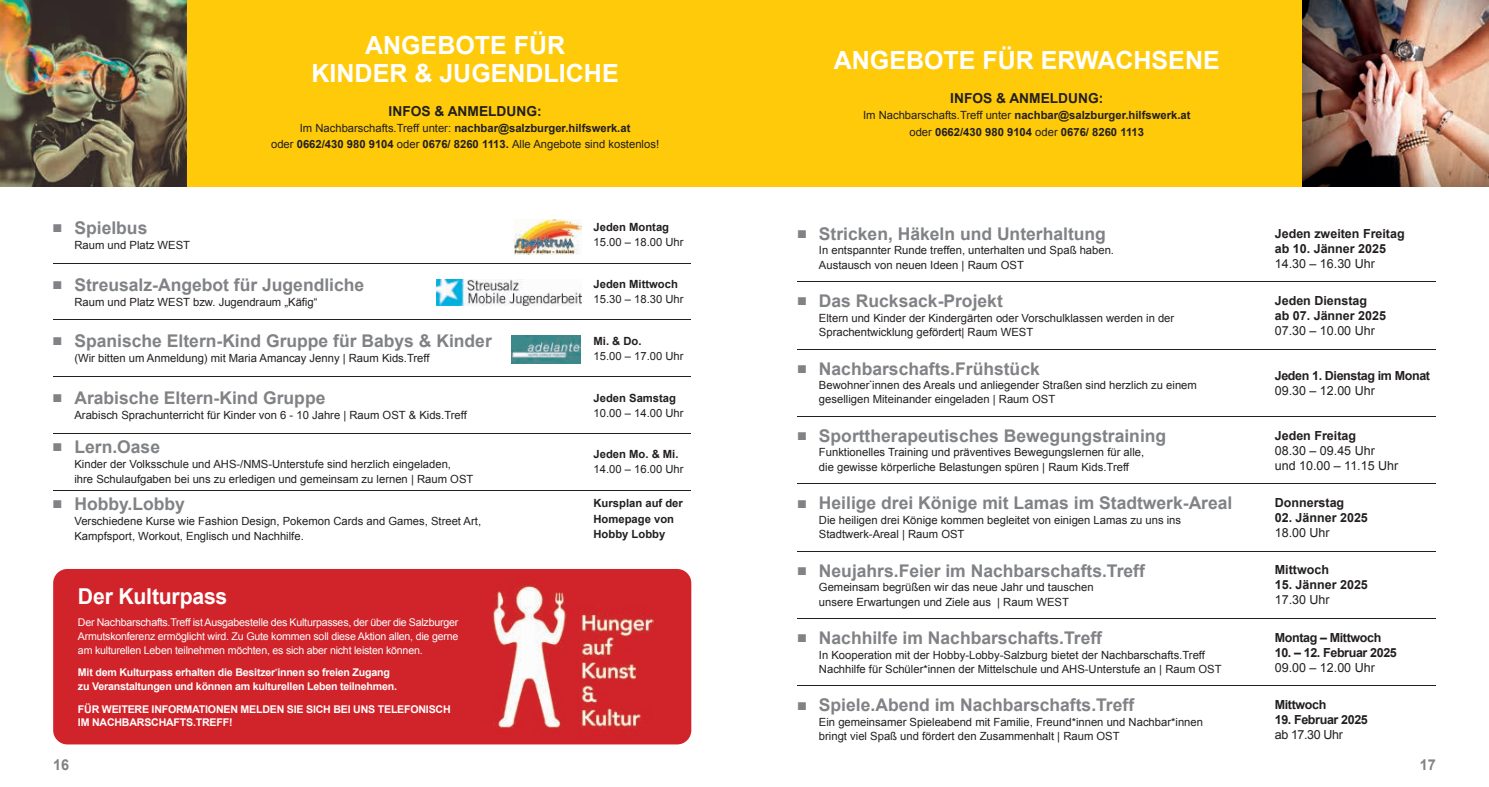
<style>
.page{position:relative;width:1489px;height:787px;background:#fff}
.page>*{position:absolute;margin:0;border:0;box-sizing:border-box;transform-origin:0 0}
.t1{font:700 25px/27.5px "Arial";color:#fff;text-align:center}
.t2{font:700 21.88px "Arial";letter-spacing:-.01em;color:#fff}
.t3{font:700 17.5px "Arial";color:#808285}
.t4{font:700 15px "Arial";color:#808285;scale:.96 1}
.t5{font:700 13.75px "Arial";color:#231f20}
.t6{font:700 12.5px/15px "Arial";color:#231f20}
.t7{font:12.5px/15px "Arial";color:#231f20}
.t8{font:700 12.5px "Arial";letter-spacing:-.03em;color:#231f20}
.t9{font:11.25px/14.4px "Arial";color:#231f20}
.t10{font:700 11.25px/15px "Arial";color:#231f20}
.t11{font:10.62px/13.8px "Arial";letter-spacing:-.02em;color:#fff;text-align:justify}
.t12{font:700 10.62px/13.8px "Arial";letter-spacing:-.02em;color:#fff}
.s1{font-weight:700}
.s2{font-weight:400}
</style>
<div class="page">
<div style="left:0;top:0;width:1488px;height:186px;background:#feca0a"></div>
<img style="left:514px;top:220px;width:67px;height:34px">
<img style="left:436px;top:279px;width:145px;height:27px">
<img style="left:511px;top:336px;width:69px;height:27px">
<hr style="left:53px;top:263px;width:450px;height:1px;background:#231f20">
<hr style="left:503px;top:263px;width:85px;height:1px;background:#231f20">
<hr style="left:588px;top:263px;width:103px;height:1px;background:#231f20">
<hr style="left:53px;top:319px;width:450px;height:1px;background:#231f20">
<hr style="left:503px;top:319px;width:85px;height:1px;background:#231f20">
<hr style="left:588px;top:319px;width:103px;height:1px;background:#231f20">
<hr style="left:53px;top:376px;width:450px;height:1px;background:#231f20">
<hr style="left:503px;top:376px;width:85px;height:1px;background:#231f20">
<hr style="left:588px;top:376px;width:103px;height:1px;background:#231f20">
<hr style="left:53px;top:433px;width:450px;height:1px;background:#231f20">
<hr style="left:503px;top:433px;width:85px;height:1px;background:#231f20">
<hr style="left:588px;top:433px;width:103px;height:1px;background:#231f20">
<hr style="left:53px;top:490px;width:450px;height:1px;background:#231f20">
<hr style="left:503px;top:490px;width:85px;height:1px;background:#231f20">
<hr style="left:588px;top:490px;width:103px;height:1px;background:#231f20">
<img style="left:0;top:0;width:186px;height:186px">
<div style="left:53px;top:569px;width:638px;height:175px;background:#d1232a;border-radius:14px"></div>
<img style="left:493px;top:584px;width:160px;height:148px">
<hr style="left:797px;top:281px;width:474px;height:1px;background:#231f20">
<hr style="left:1271px;top:281px;width:164px;height:1px;background:#231f20">
<hr style="left:797px;top:349px;width:474px;height:1px;background:#231f20">
<hr style="left:1271px;top:349px;width:164px;height:1px;background:#231f20">
<hr style="left:797px;top:416px;width:474px;height:1px;background:#231f20">
<hr style="left:1271px;top:416px;width:164px;height:1px;background:#231f20">
<hr style="left:797px;top:483px;width:474px;height:1px;background:#231f20">
<hr style="left:1271px;top:483px;width:164px;height:1px;background:#231f20">
<hr style="left:797px;top:551px;width:474px;height:1px;background:#231f20">
<hr style="left:1271px;top:551px;width:164px;height:1px;background:#231f20">
<hr style="left:797px;top:618px;width:474px;height:1px;background:#231f20">
<hr style="left:1271px;top:618px;width:164px;height:1px;background:#231f20">
<hr style="left:797px;top:685px;width:474px;height:1px;background:#231f20">
<hr style="left:1271px;top:685px;width:164px;height:1px;background:#231f20">
<img style="left:1302px;top:0;width:186px;height:186px">
<h3 class="t3" style="left:53px;top:216px;width:96px">■ Spielbus</h3>
<p class="t9" style="left:74px;top:238px;width:117px">Raum und Platz WEST</p>
<h1 class="t1" style="left:311px;top:33px;width:308px">ANGEBOTE FÜR<br>KINDER &amp; JUGENDLICHE</h1>
<p class="t5" style="left:388px;top:102px;width:155px">INFOS &amp; ANMELDUNG:</p>
<p class="t9" style="left:271px;top:120px;width:389px;line-height:16.2px;text-align:center">Im Nachbarschafts.Treff unter: <span class="s1">nachbar@salzburger.hilfswerk.at<br></span>oder <span class="s1">0662/430 980 9104</span> oder <span class="s1">0676/ 8260 1113.</span> Alle Angebote sind kostenlos!</p>
<p class="t10" style="left:593px;top:220px;width:77px">Jeden Montag</p>
<p class="t9" style="left:593px;top:235px;width:92px">15.00 – 18.00 Uhr</p>
<h3 class="t3" style="left:53px;top:273px;width:313px">■ Streusalz-Angebot für Jugendliche</h3>
<p class="t9" style="left:74px;top:295px;width:245px">Raum und Platz WEST bzw. Jugendraum „Käfig“</p>
<h3 class="t3" style="left:53px;top:329px;width:440px">■ Spanische Eltern-Kind Gruppe für Babys &amp; Kinder</h3>
<p class="t9" style="left:74px;top:351px;width:356px">(Wir bitten um Anmeldung) mit Maria Amancay Jenny | Raum Kids.Treff</p>
<h3 class="t3" style="left:53px;top:386px;width:274px">■ Arabische Eltern-Kind Gruppe</h3>
<p class="t9" style="left:74px;top:408px;width:394px">Arabisch Sprachunterricht für Kinder von 6 - 10 Jahre | Raum OST &amp; Kids.Treff</p>
<h3 class="t3" style="left:53px;top:435px;width:108px">■ Lern.Oase</h3>
<p class="t9" style="left:74px;top:457px;width:400px;line-height:15px">Kinder der Volksschule und AHS-/NMS-Unterstufe sind herzlich eingeladen,<br>ihre Schulaufgaben bei uns zu erledigen und gemeinsam zu lernen | Raum OST</p>
<h3 class="t3" style="left:53px;top:492px;width:133px">■ Hobby.Lobby</h3>
<p class="t9" style="left:74px;top:513px;width:408px;line-height:15px">Verschiedene Kurse wie Fashion Design, Pokemon Cards and Games, Street Art,<br>Kampfsport, Workout, Englisch und Nachhilfe.</p>
<h2 class="t2" style="left:78px;top:581px;width:151px">Der Kulturpass</h2>
<p class="t11" style="left:78px;top:616px;width:382px">Der Nachbarschafts.Treff ist Ausgabestelle des Kulturpasses, der über die Salzburger Armutskonferenz ermöglicht wird. Zu Gute kommen soll diese Aktion allen, die gerne am kulturellen Leben teilnehmen möchten, es sich aber nicht leisten können.</p>
<p class="t12" style="left:78px;top:666px;width:320px">Mit dem Kulturpass erhalten die Besitzer<sup>*</sup>innen so freien Zugang zu Veranstaltungen und können am kulturellen Leben teilnehmen.</p>
<p class="t12" style="left:78px;top:702px;width:374px">FÜR WEITERE INFORMATIONEN MELDEN SIE SICH BEI UNS TELEFONISCH<br>IM NACHBARSCHAFTS.TREFF!</p>
<p class="t10" style="left:593px;top:277px;width:86px">Jeden Mittwoch</p>
<p class="t9" style="left:593px;top:292px;width:92px">15.30 – 18.30 Uhr</p>
<p class="t10" style="left:593px;top:334px;width:50px">Mi. &amp; Do.</p>
<p class="t9" style="left:593px;top:349px;width:92px">15.00 – 17.00 Uhr</p>
<p class="t10" style="left:593px;top:390px;width:84px">Jeden Samstag</p>
<p class="t9" style="left:593px;top:405px;width:92px">10.00 – 14.00 Uhr</p>
<p class="t10" style="left:593px;top:447px;width:87px">Jeden Mo. &amp; Mi.</p>
<p class="t9" style="left:593px;top:462px;width:92px">14.00 – 16.00 Uhr</p>
<p class="t10" style="left:593px;top:496px;width:91px">Kursplan auf der<br>Homepage von<br>Hobby Lobby</p>
<h1 class="t1" style="left:833px;top:47px;width:387px">ANGEBOTE FÜR ERWACHSENE</h1>
<p class="t5" style="left:950px;top:89px;width:155px">INFOS &amp; ANMELDUNG:</p>
<p class="t10" style="left:863px;top:108px;width:329px;line-height:16.2px;text-align:center"><span class="s2">Im Nachbarschafts.Treff unter</span> nachbar@salzburger.hilfswerk.at <span class="s2">oder</span> 0662/430 980 9104 <span class="s2">oder</span> 0676/ 8260 1113</p>
<h3 class="t3" style="left:797px;top:222px;width:310px">■ Stricken, Häkeln und Unterhaltung</h3>
<p class="t9" style="left:818px;top:243px;width:296px">In entspannter Runde treffen, unterhalten und Spaß haben.<br>Austausch von neuen Ideen | Raum OST</p>
<h3 class="t3" style="left:797px;top:290px;width:207px">■ Das Rucksack-Projekt</h3>
<p class="t9" style="left:819px;top:311px;width:357px">Eltern und Kinder der Kindergärten oder Vorschulklassen werden in der<br>Sprachentwicklung gefördert| Raum WEST</p>
<h3 class="t3" style="left:797px;top:357px;width:243px">■ Nachbarschafts.Frühstück</h3>
<p class="t9" style="left:818px;top:378px;width:379px">Bewohner<sup>*</sup>innen des Areals und anliegender Straßen sind herzlich zu einem geselligen Miteinander eingeladen | Raum OST</p>
<h3 class="t3" style="left:797px;top:424px;width:370px">■ Sporttherapeutisches Bewegungstraining</h3>
<p class="t9" style="left:818px;top:445px;width:327px">Funktionelles Training und präventives Bewegungslernen für alle, die gewisse körperliche Belastungen spüren | Raum Kids.Treff</p>
<h3 class="t3" style="left:797px;top:492px;width:436px">■ Heilige drei Könige mit Lamas im Stadtwerk-Areal</h3>
<p class="t9" style="left:819px;top:513px;width:364px">Die heiligen drei Könige kommen begleitet von einigen Lamas zu uns ins<br>Stadtwerk-Areal | Raum OST</p>
<h3 class="t3" style="left:797px;top:559px;width:349px">■ Neujahrs.Feier im Nachbarschafts.Treff</h3>
<p class="t9" style="left:819px;top:580px;width:276px">Gemeinsam begrüßen wir das neue Jahr und tauschen unsere Erwartungen und Ziele aus | Raum WEST</p>
<h3 class="t3" style="left:797px;top:626px;width:306px">■ Nachhilfe im Nachbarschafts.Treff</h3>
<p class="t9" style="left:819px;top:647px;width:404px">In Kooperation mit der Hobby-Lobby-Salzburg bietet der Nachbarschafts.Treff<br>Nachhilfe für Schüler*innen der Mittelschule und AHS-Unterstufe an | Raum OST</p>
<h3 class="t3" style="left:797px;top:693px;width:338px">■ Spiele.Abend im Nachbarschafts.Treff</h3>
<p class="t9" style="left:819px;top:715px;width:385px">Ein gemeinsamer Spieleabend mit Familie, Freund*innen und Nachbar*innen bringt viel Spaß und fördert den Zusammenhalt | Raum OST</p>
<p class="t6" style="left:1274px;top:226px;width:131px">Jeden zweiten Freitag ab 10. Jänner 2025</p>
<p class="t7" style="left:1274px;top:256px;width:102px">14.30 – 16.30 Uhr</p>
<p class="t6" style="left:1274px;top:293px;width:113px">Jeden Dienstag<br>ab 07. Jänner 2025</p>
<p class="t7" style="left:1274px;top:323px;width:102px">07.30 – 10.00 Uhr</p>
<p class="t8" style="left:1274px;top:367px;width:157px">Jeden 1. Dienstag im Monat</p>
<p class="t7" style="left:1274px;top:383px;width:102px">09.30 – 12.00 Uhr</p>
<p class="t6" style="left:1274px;top:428px;width:83px">Jeden Freitag</p>
<p class="t7" style="left:1274px;top:443px;width:125px">08.30 – 09.45 Uhr und 10.00 – 11.15 Uhr</p>
<p class="t6" style="left:1274px;top:495px;width:71px">Donnerstag</p>
<p class="t6" style="left:1274px;top:510px;width:95px">02. Jänner 2025</p>
<p class="t7" style="left:1274px;top:525px;width:56px">18.00 Uhr</p>
<p class="t6" style="left:1274px;top:563px;width:56px">Mittwoch</p>
<p class="t6" style="left:1274px;top:578px;width:95px">15. Jänner 2025</p>
<p class="t7" style="left:1274px;top:592px;width:56px">17.30 Uhr</p>
<p class="t8" style="left:1274px;top:629px;width:108px">Montag – Mittwoch</p>
<p class="t8" style="left:1274px;top:644px;width:124px">10. – 12. Februar 2025</p>
<p class="t7" style="left:1274px;top:660px;width:102px">09.00 – 12.00 Uhr</p>
<p class="t8" style="left:1274px;top:696px;width:53px">Mittwoch</p>
<p class="t8" style="left:1274px;top:711px;width:95px">19. Februar 2025</p>
<p class="t7" style="left:1274px;top:727px;width:70px">ab 17.30 Uhr</p>
<h3 class="t4" style="left:53px;top:754px;width:18px">16</h3>
<h3 class="t4" style="left:1419px;top:754px;width:18px">17</h3>
</div>
